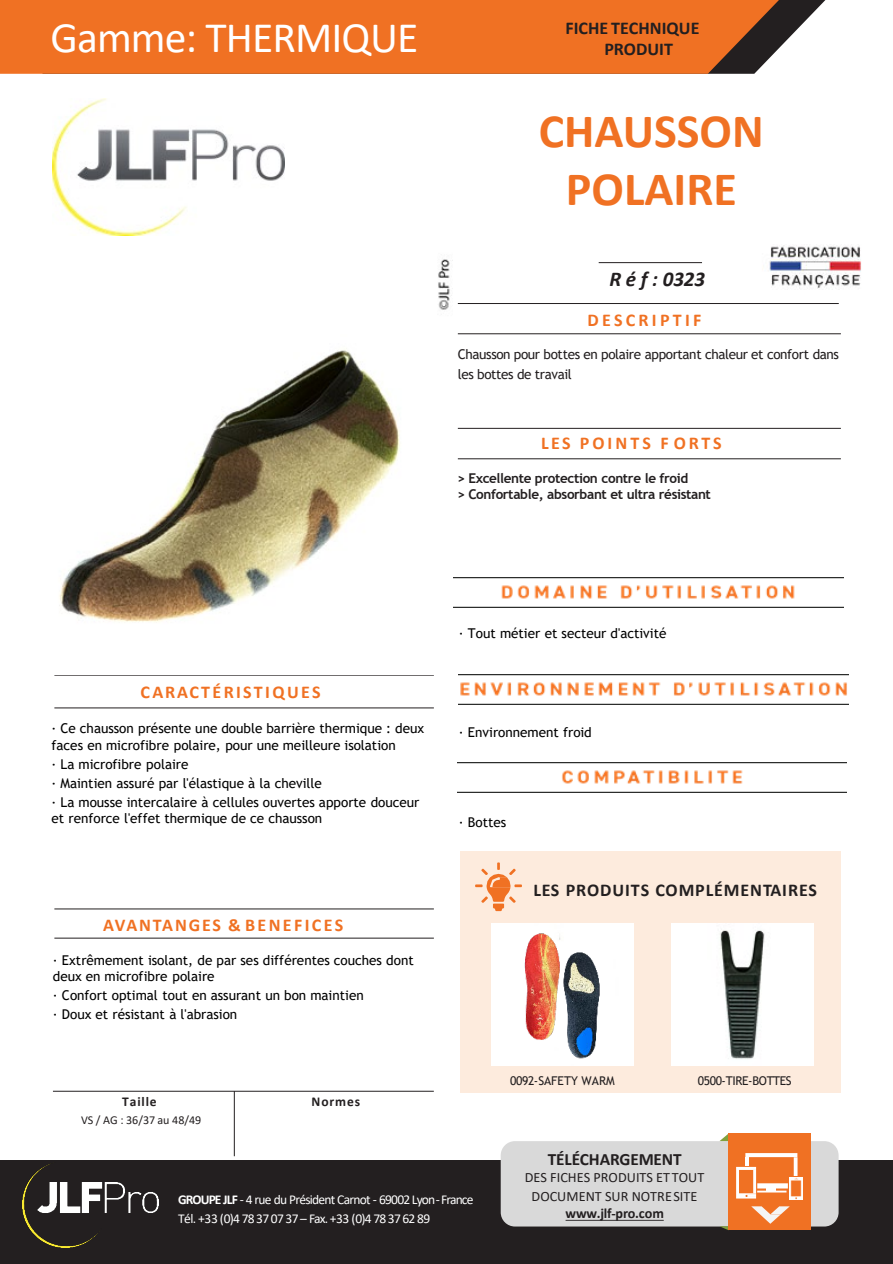
<style>
.page{position:relative;width:893px;height:1264px;background:#fff}
.page>*{position:absolute;margin:0;border:0;box-sizing:border-box;transform-origin:0 0}
.t1{font:700 48px/57.6px "Calibri";color:#f07123;text-align:center}
.t2{font:43.5px "Calibri";letter-spacing:-.02em;color:#fff}
.t3{font:italic 700 21px "Calibri";color:#231f20}
.t4{font:700 18px "Calibri";letter-spacing:.05em;color:#231f20}
.t5{font:700 18px/21.6px "Calibri";color:#231f20}
.t6{font:700 18px "Calibri";letter-spacing:.105em;color:#f07123}
.t7{font:700 18px "Calibri";letter-spacing:.13em;color:#f07123}
.t8{font:700 18px "Calibri";letter-spacing:.16em;color:#f07123}
.t9{font:700 18px "Calibri";letter-spacing:.18em;color:#f07123}
.t10{font:700 17.25px "Calibri";letter-spacing:-.01em;color:#231f20}
.t11{font:14.25px/18.8px "Calibri";letter-spacing:.005em;color:#231f20;text-align:center}
.t12{font:700 14.25px "Calibri";letter-spacing:-.01em;color:#231f20}
.t13{font:13.5px/19.2px "Trebuchet MS";color:#000}
.t14{font:13.5px/18px "Calibri";letter-spacing:-.055em;color:#fff}
.t15{font:13.5px/19.8px "Trebuchet MS";letter-spacing:-.025em;color:#231f20}
.t16{font:700 13.5px/16.2px "Trebuchet MS";letter-spacing:-.03em;color:#231f20}
.t17{font:700 13.5px "Calibri";letter-spacing:.065em;color:#231f20}
.t18{font:12px "Calibri";color:#231f20}
.t19{font:12px "Trebuchet MS";letter-spacing:-.03em;color:#231f20}
.t20{font:12px "Trebuchet MS";color:#231f20}
.s1{font-weight:700}
</style>
<div class="page">
<div style="left:0;top:1159px;width:892px;height:104px;background:#231f20"></div>
<div style="left:500px;top:1140px;width:338px;height:86px;background:#d9d9d9;border-radius:14px"></div>
<hr style="left:598px;top:262px;width:104px;height:1px;background:#231f20">
<hr style="left:458px;top:428px;width:382px;height:1px;background:#231f20">
<hr style="left:458px;top:303px;width:380px;height:1px;background:#231f20">
<hr style="left:458px;top:458px;width:382px;height:1px;background:#231f20">
<hr style="left:458px;top:333px;width:382px;height:1px;background:#231f20">
<hr style="left:54px;top:674px;width:380px;height:1px;background:#231f20">
<hr style="left:54px;top:908px;width:380px;height:1px;background:#231f20">
<hr style="left:54px;top:707px;width:380px;height:1px;background:#231f20">
<hr style="left:54px;top:937px;width:380px;height:1px;background:#231f20">
<div style="left:459px;top:851px;width:381px;height:241px;background:#fdebdd"></div>
<svg style="left:778px;top:0;width:47px;height:49px"></svg>
<div style="left:0;top:0;width:778px;height:74px;background:#f07123"></div>
<hr style="left:53px;top:1090px;width:381px;height:1px;background:#231f20">
<hr style="left:234px;top:1090px;width:1px;height:65px;background:#231f20">
<svg style="left:475px;top:862px;width:47px;height:48px"></svg>
<svg style="left:565px;top:1219px;width:98px;height:1px"></svg>
<svg style="left:719px;top:1226px;width:9px;height:3px"></svg>
<svg style="left:721px;top:1134px;width:7px;height:6px"></svg>
<div style="left:728px;top:1133px;width:82px;height:96px;background:#f07123"></div>
<svg style="left:751px;top:1206px;width:38px;height:17px"></svg>
<hr style="left:757px;top:1190px;width:29px;height:2px;background:#fff">
<svg style="left:766px;top:1188px;width:9px;height:2px"></svg>
<svg style="left:757px;top:1183px;width:30px;height:5px"></svg>
<svg style="left:793px;top:1156px;width:4px;height:19px"></svg>
<svg style="left:745px;top:1153px;width:52px;height:3px"></svg>
<svg style="left:736px;top:1156px;width:20px;height:42px"></svg>
<hr style="left:753px;top:1169px;width:3px;height:23px;background:#fff">
<img style="left:789px;top:1177px;width:13px;height:21px">
<img style="left:23px;top:1164px;width:135px;height:83px">
<img style="left:457px;top:762px;width:389px;height:30px">
<img style="left:454px;top:577px;width:389px;height:30px">
<img style="left:459px;top:674px;width:389px;height:30px">
<img style="left:53px;top:98px;width:232px;height:137px">
<img style="left:769px;top:245px;width:92px;height:44px">
<img style="left:671px;top:923px;width:142px;height:142px">
<div style="left:491px;top:923px;width:142px;height:142px;background:#fff"></div>
<img style="left:59px;top:259px;width:394px;height:364px">
<img style="left:499px;top:932px;width:125px;height:125px">
<h2 class="t2" style="left:50px;top:17px;width:369px">Gamme: THERMIQUE</h2>
<h3 class="t5" style="left:604px;top:17px;width:97px;text-indent:-39px">FICHE TECHNIQUE<br>PRODUIT</h3>
<h1 class="t1" style="left:538px;top:103px;width:226px">CHAUSSON<br>POLAIRE</h1>
<h3 class="t3" style="left:609px;top:271px;width:97px">R é f : 0323</h3>
<h3 class="t9" style="left:587px;top:311px;width:115px">DESCRIPTIF</h3>
<p class="t15" style="left:458px;top:345px;width:382px">Chausson pour bottes en polaire apportant chaleur et confort dans les bottes de travail</p>
<h3 class="t8" style="left:541px;top:434px;width:182px">LES POINTS F ORTS</h3>
<p class="t16" style="left:457px;top:471px;width:255px">&gt; Excellente protection contre le froid<br>&gt; Confortable, absorbant et ultra résistant</p>
<h3 class="t7" style="left:141px;top:682px;width:182px">CARACTÉRISTIQUES</h3>
<p class="t13" style="left:52px;top:721px;width:374px;line-height:16.2px">· Ce chausson présente une double barrière thermique : deux faces en microfibre polaire, pour une meilleure isolation</p>
<p class="t13" style="left:52px;top:754px;width:369px">· La microfibre polaire<br>· Maintien assuré par l'élastique à la cheville<br>· La mousse intercalaire à cellules ouvertes apporte douceur</p>
<p class="t13" style="left:52px;top:809px;width:272px">et renforce l'effet thermique de ce chausson</p>
<h3 class="t6" style="left:103px;top:915px;width:242px">AVANTANGES &amp; BENEFICES</h3>
<p class="t13" style="left:53px;top:952px;width:362px;line-height:16.2px">· Extrêmement isolant, de par ses différentes couches dont deux en microfibre polaire</p>
<p class="t13" style="left:53px;top:986px;width:312px">· Confort optimal tout en assurant un bon maintien · Doux et résistant à l'abrasion</p>
<p class="t17" style="left:122px;top:1094px;width:36px">Taille</p>
<p class="t18" style="left:81px;top:1113px;width:122px">VS / AG : 36/37 au 48/49</p>
<p class="t17" style="left:311px;top:1094px;width:50px">Normes</p>
<p class="t13" style="left:459px;top:624px;width:209px">· Tout métier et secteur d'activité</p>
<p class="t13" style="left:459px;top:723px;width:134px">· Environnement froid</p>
<p class="t13" style="left:459px;top:813px;width:49px">· Bottes</p>
<h3 class="t4" style="left:533px;top:881px;width:285px">LES PRODUITS COMPLÉMENTAIRES</h3>
<p class="t20" style="left:510px;top:1075px;width:106px">0092-SAFETY WARM</p>
<p class="t19" style="left:697px;top:1075px;width:95px">0500-TIRE-BOTTES</p>
<p class="t14" style="left:178px;top:1190px;width:297px"><span class="s1">GROUPE JLF</span> - 4 rue du Président Carnot - 69002 Lyon-France<br>Tél. +33 (0)478 37 07 37– Fax.+33 (0)478 37 62 89</p>
<p class="t10" style="left:547px;top:1149px;width:135px">TÉLÉCHARGEMENT</p>
<p class="t11" style="left:524px;top:1168px;width:181px">DES FICHES PRODUITS ETTOUT<br>DOCUMENT SUR NOTRESITE</p>
<p class="t12" style="left:565px;top:1206px;width:100px">www.jlf-pro.com</p>
</div>
